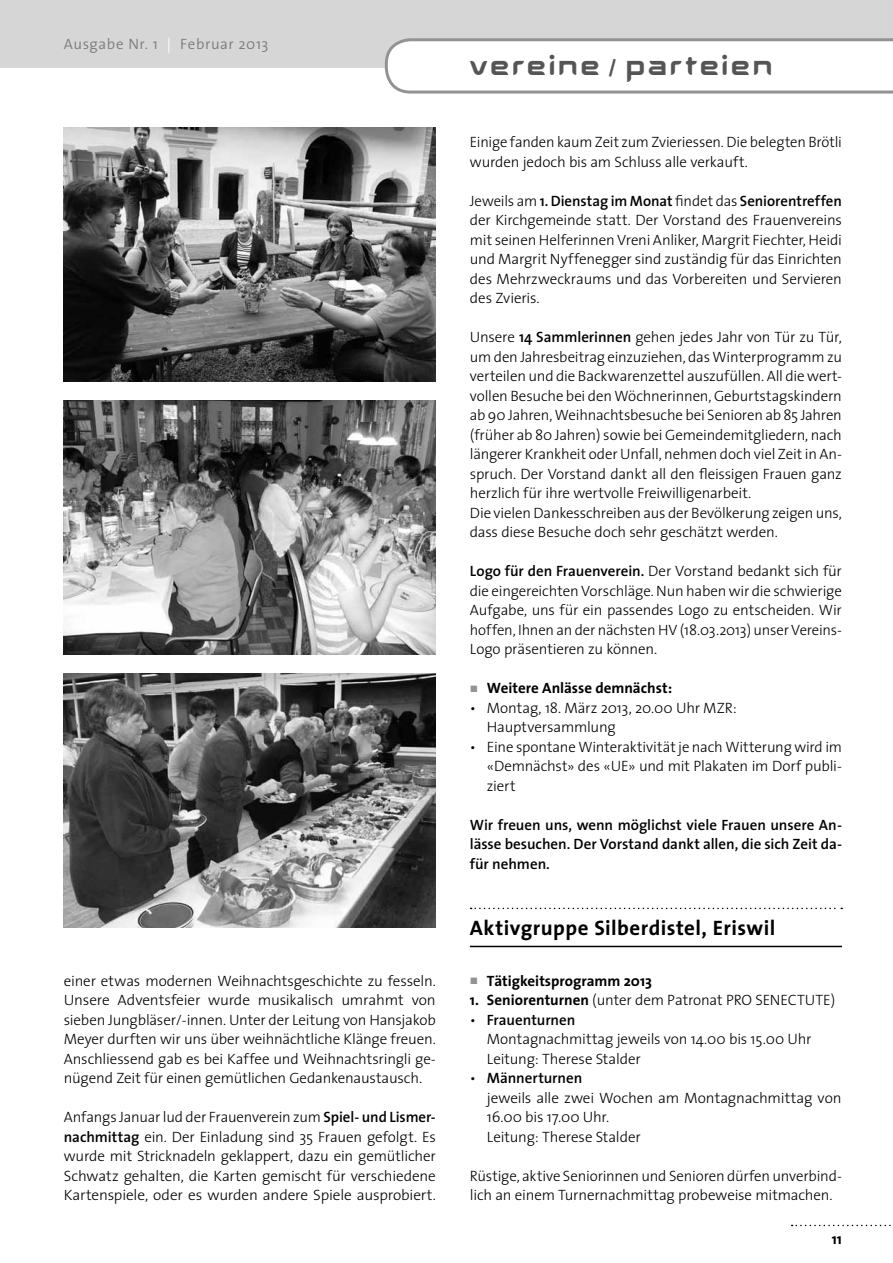
<style>
.page{position:relative;width:893px;height:1263px;background:#fff}
.page>*{position:absolute;margin:0;border:0;box-sizing:border-box;transform-origin:0 0}
.t1{font:30px "Aura";letter-spacing:.075em;color:#555}
.t2{font:700 21px "The Sans";letter-spacing:.02em;color:#000}
.t3{font:300 15px/19.5px "The Sans";letter-spacing:-.01em;color:#000}
.t4{font:600 15px/19.5px "The Sans";color:#000;text-align:justify}
.t5{font:700 15px "The Sans";color:#000}
.t6{font:300 15px "The Sans";letter-spacing:.04em;color:#7c7c7c}
.s1{color:#fff}
.s2{font-weight:600}
.s3{font-weight:700}
</style>
<div class="page">
<div style="left:0;top:0;width:893px;height:68px;background:#d6d6d6"></div>
<svg style="left:385px;top:38px;width:508px;height:56px"></svg>
<svg style="left:792px;top:1225px;width:99px;height:1px"></svg>
<svg style="left:471px;top:908px;width:371px;height:1px"></svg>
<hr style="left:470px;top:946px;width:372px;height:1px;background:#000">
<img style="left:64px;top:401px;width:372px;height:253px">
<img style="left:64px;top:128px;width:372px;height:253px">
<img style="left:64px;top:674px;width:372px;height:253px">
<p class="t6" style="left:64px;top:32px;width:206px">Ausgabe Nr. 1 <span class="s1">|</span> Februar 2013</p>
<p class="t3" style="left:64px;top:970px;width:374px;text-align:justify">einer etwas modernen Weihnachtsgeschichte zu fesseln.<br>Unsere Adventsfeier wurde musikalisch umrahmt von sieben Jungbläser/-innen. Unter der Leitung von Hansjakob Meyer durften wir uns über weihnächtliche Klänge freuen.<br>Anschliessend gab es bei Kaffee und Weihnachtsringli ge&shy;nügend Zeit für einen gemütlichen Gedankenaustausch.</p>
<p class="t3" style="left:64px;top:1107px;width:374px;text-align:justify">Anfangs Januar lud der Frauenverein zum <span class="s2">Spiel- und Lismer&shy;nachmittag</span> ein. Der Einladung sind 35 Frauen gefolgt. Es wurde mit Stricknadeln geklappert, dazu ein gemütlicher Schwatz gehalten, die Karten gemischt für verschiedene Kartenspiele, oder es wurden andere Spiele ausprobiert.</p>
<h1 class="t1" style="left:470px;top:54px;width:304px">vereine / parteien</h1>
<p class="t3" style="left:470px;top:132px;width:374px">Einige fanden kaum Zeit zum Zvieriessen. Die belegten -Brötli wurden jedoch bis am Schluss alle verkauft.</p>
<p class="t3" style="left:470px;top:190px;width:374px;text-align:justify">Jeweils am <span class="s2">1. Dienstag im Monat</span> findet das <span class="s2">Seniorentreffen </span>der Kirchgemeinde statt. Der Vorstand des Frauenvereins mit seinen Helferinnen Vreni Anliker, Margrit Fiechter, -Heidi und Margrit Nyffenegger sind zuständig für das Einrichten des Mehrzweckraums und das Vorbereiten und Servieren des Zvieris.</p>
<p class="t3" style="left:470px;top:327px;width:374px">Unsere <span class="s2">14 Sammlerinnen</span> gehen jedes Jahr von Tür zu Tür, um den Jahresbeitrag einzuziehen, das Winterprogramm zu verteilen und die Backwarenzettel auszufüllen. All die wert&shy;vollen Besuche bei den Wöchnerinnen, Geburtstagskindern ab 90 Jahren, Weihnachtsbesuche bei Senioren ab 85 -Jahren (früher ab 80 Jahren) sowie bei Gemeindemitgliedern, nach längerer Krankheit oder Unfall, nehmen doch viel Zeit in An&shy;spruch. Der Vorstand dankt all den fleissigen Frauen ganz herzlich für ihre wertvolle Freiwilligenarbeit.<br>Die vielen Dankesschreiben aus der Bevölkerung zeigen uns, dass diese Besuche doch sehr geschätzt werden.</p>
<p class="t3" style="left:470px;top:561px;width:374px;text-align:justify"><span class="s2">Logo für den Frauenverein.</span> Der Vorstand bedankt sich für die eingereichten Vorschläge. Nun haben wir die schwierige Aufgabe, uns für ein passendes Logo zu entscheiden. Wir hoffen, Ihnen an der nächsten HV (18.03.2013) unser Vereins-Logo präsentieren zu können.</p>
<p class="t5" style="left:487px;top:675px;width:187px">Weitere Anlässe demnächst:</p>
<p class="t3" style="left:487px;top:697px;width:251px;text-indent:-17px">• Montag, 18. März 2013, 20.00 Uhr MZR:<br>Hauptversammlung</p>
<p class="t3" style="left:487px;top:736px;width:357px;text-align:justify;text-indent:-17px">• Eine spontane Winteraktivitätje nach Witterung wird im «Demnächst» des «UE» und mit Plakaten im Dorf publi&shy;ziert</p>
<p class="t4" style="left:470px;top:814px;width:374px">Wir freuen uns, wenn möglichst viele Frauen unsere An&shy;lässe besuchen. Der Vorstand dankt allen, die sich Zeit da&shy;für nehmen.</p>
<h2 class="t2" style="left:470px;top:910px;width:307px">Aktivgruppe Silberdistel, Eriswil</h2>
<p class="t5" style="left:487px;top:968px;width:167px">Tätigkeitsprogramm 2013</p>
<p class="t3" style="left:470px;top:990px;width:367px"><span class="s3">1. Seniorenturnen</span> (unter dem Patronat PRO SENECTUTE)</p>
<p class="t3" style="left:487px;top:1009px;width:326px;text-indent:-17px">• <span class="s2">Frauenturnen<br></span>Montagnachmittag jeweils von 14.00 bis 15.00 Uhr<br>Leitung: Therese Stalder</p>
<p class="t3" style="left:487px;top:1068px;width:356px;text-indent:-17px">• <span class="s2">Männerturnen<br></span>jeweils alle zwei Wochen am Montagnachmittag von<br>16.00 bis 17.00 Uhr.<br>Leitung: Therese Stalder</p>
<p class="t3" style="left:470px;top:1165px;width:374px">Rüstige, aktive Seniorinnen und Senioren dürfen unverbind&shy;lich an einem Turnernachmittag probeweise mitmachen.</p>
<p class="t5" style="left:832px;top:1226px;width:12px">11</p>
</div>
